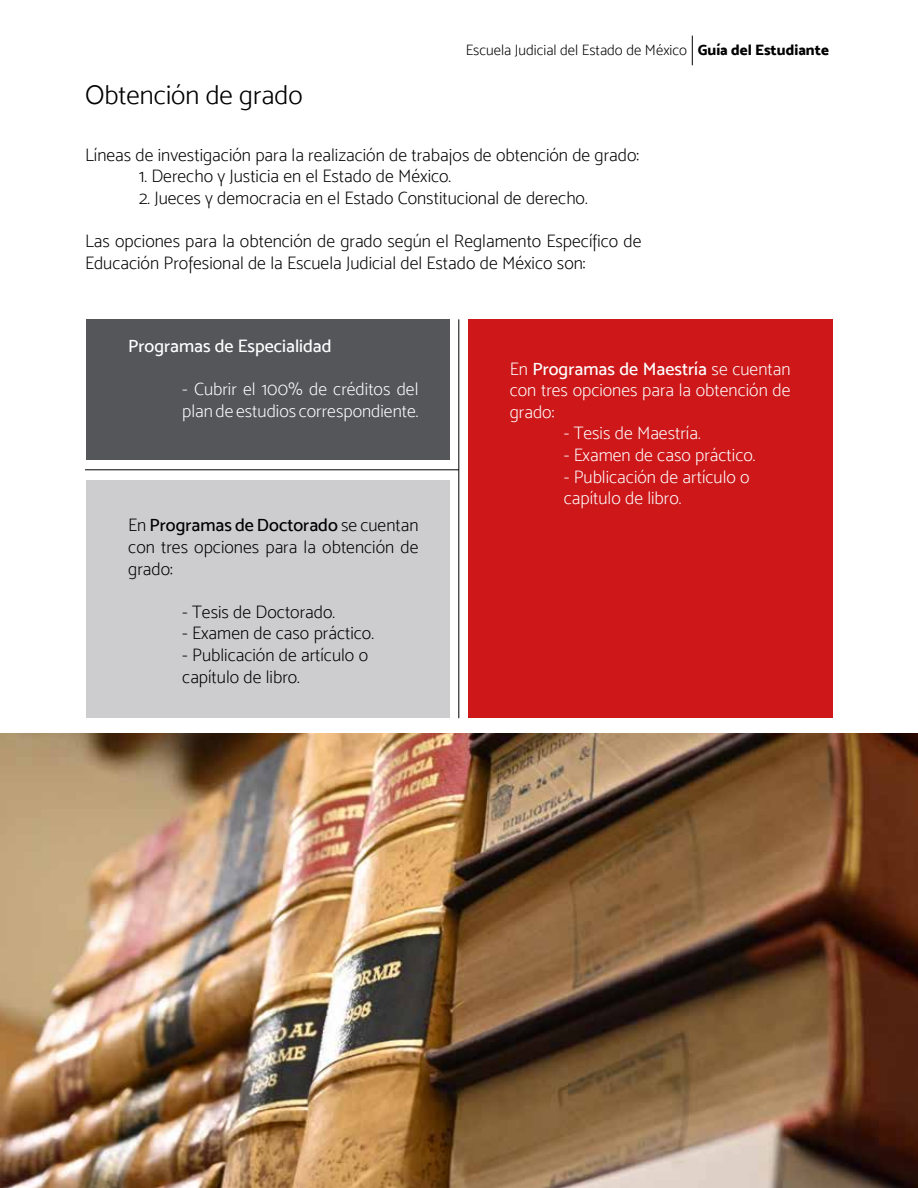
<style>
.page{position:relative;width:918px;height:1188px;background:#fff}
.page>*{position:absolute;margin:0;border:0;box-sizing:border-box;transform-origin:0 0}
.t1{font:27px "Mosk Light 300";color:#000}
.t2{font:18px/21.6px "Mosk Extra Light 200";color:#000}
.t3{font:18px/21.6px "Mosk Extra Light 200";color:#fff}
.t4{font:18px "Mosk Medium 500";color:#fff}
.t5{font:18px "Mosk Medium 500";color:#000}
.t6{font:15px "Mosk Extra Light 200";color:#000}
.s1{font-family:"Mosk Extra Bold 800"}
.s2{font-family:"Mosk Extra Light 200"}
</style>
<div class="page">
<svg style="left:692px;top:36px;width:1px;height:29px"></svg>
<img style="left:0;top:733px;width:918px;height:455px">
<div style="left:86px;top:319px;width:363px;height:141px;background:#54565a"></div>
<div style="left:86px;top:481px;width:363px;height:237px;background:#cdcccf"></div>
<div style="left:468px;top:319px;width:365px;height:399px;background:#cd1719"></div>
<hr style="left:85px;top:470px;width:374px;height:1px;background:#000">
<hr style="left:459px;top:319px;width:1px;height:399px;background:#000">
<h1 class="t1" style="left:85px;top:80px;width:219px">Obtención de grado</h1>
<p class="t6" style="left:466px;top:41px;width:365px">Escuela Judicial del Estado de México <span class="s1">Guía del Estudiante</span></p>
<p class="t2" style="left:85px;top:144px;width:556px">Líneas de investigación para la realización de trabajos de obtención de grado:</p>
<p class="t2" style="left:139px;top:165px;width:314px">1. Derecho y Justicia en el Estado de México.</p>
<p class="t2" style="left:139px;top:187px;width:450px">2. Jueces y democracia en el Estado Constitucional de derecho.</p>
<p class="t2" style="left:85px;top:230px;width:558px">Las opciones para la obtención de grado según el Reglamento Específico de<br>Educación Profesional de la Escuela Judicial del Estado de México son:</p>
<p class="t4" style="left:128px;top:335px;width:205px">Programas de Especialidad</p>
<p class="t3" style="left:182px;top:378px;width:238px">- Cubrir el 100% de créditos del plan de estudios correspondiente.</p>
<p class="t5" style="left:128px;top:515px;width:292px"><span class="s2">En</span> Programas de Doctorado <span class="s2">se cuentan</span></p>
<p class="t2" style="left:128px;top:536px;width:292px">con tres opciones para la obtención de grado:</p>
<p class="t2" style="left:182px;top:601px;width:154px">- Tesis de Doctorado.</p>
<p class="t2" style="left:182px;top:623px;width:193px">- Examen de caso práctico.</p>
<p class="t2" style="left:182px;top:644px;width:187px">- Publicación de artículo o capítulo de libro.</p>
<p class="t4" style="left:510px;top:358px;width:282px"><span class="s2">En</span> Programas de Maestría <span class="s2">se cuentan</span></p>
<p class="t3" style="left:510px;top:379px;width:282px">con tres opciones para la obtención de grado:</p>
<p class="t3" style="left:564px;top:423px;width:138px">- Tesis de Maestría.</p>
<p class="t3" style="left:564px;top:444px;width:193px">- Examen de caso práctico.</p>
<p class="t3" style="left:564px;top:466px;width:187px">- Publicación de artículo o capítulo de libro.</p>
</div>
